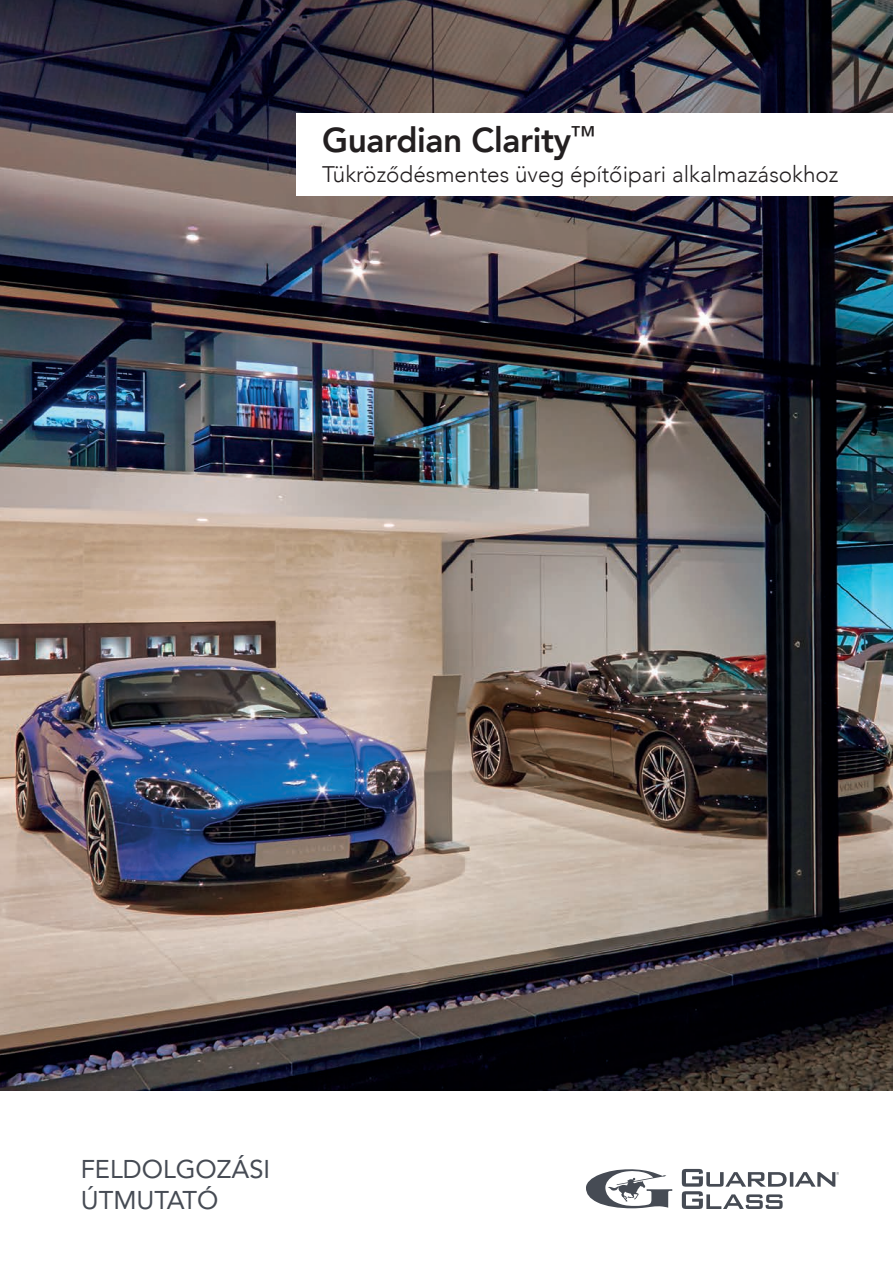
<style>
.page{position:relative;width:893px;height:1263px;background:#fff}
.page>*{position:absolute;margin:0;border:0;box-sizing:border-box;transform-origin:0 0}
.t1{font:800 34.5px "Avenir LT Com";letter-spacing:-.01em;color:#231f20}
.t2{font:25.5px/30.6px "Avenir LT Std";color:#464b54}
.t3{font:300 22.5px "Avenir LT Com";color:#231f20}
</style>
<div class="page">
<img style="left:0;top:0;width:893px;height:1091px">
<svg style="left:586px;top:1169px;width:86px;height:39px"></svg>
<svg style="left:682px;top:1169px;width:157px;height:40px"></svg>
<div style="left:297px;top:113px;width:596px;height:83px;background:#fff"></div>
<h1 class="t1" style="left:322px;top:120px;width:276px">Guardian Clarity<sup>™</sup></h1>
<p class="t3" style="left:322px;top:161px;width:518px">Tükröződésmentes üveg építőipari alkalmazásokhoz</p>
<p class="t2" style="left:81px;top:1154px;width:191px">FELDOLGOZÁSI<br>ÚTMUTATÓ</p>
</div>
